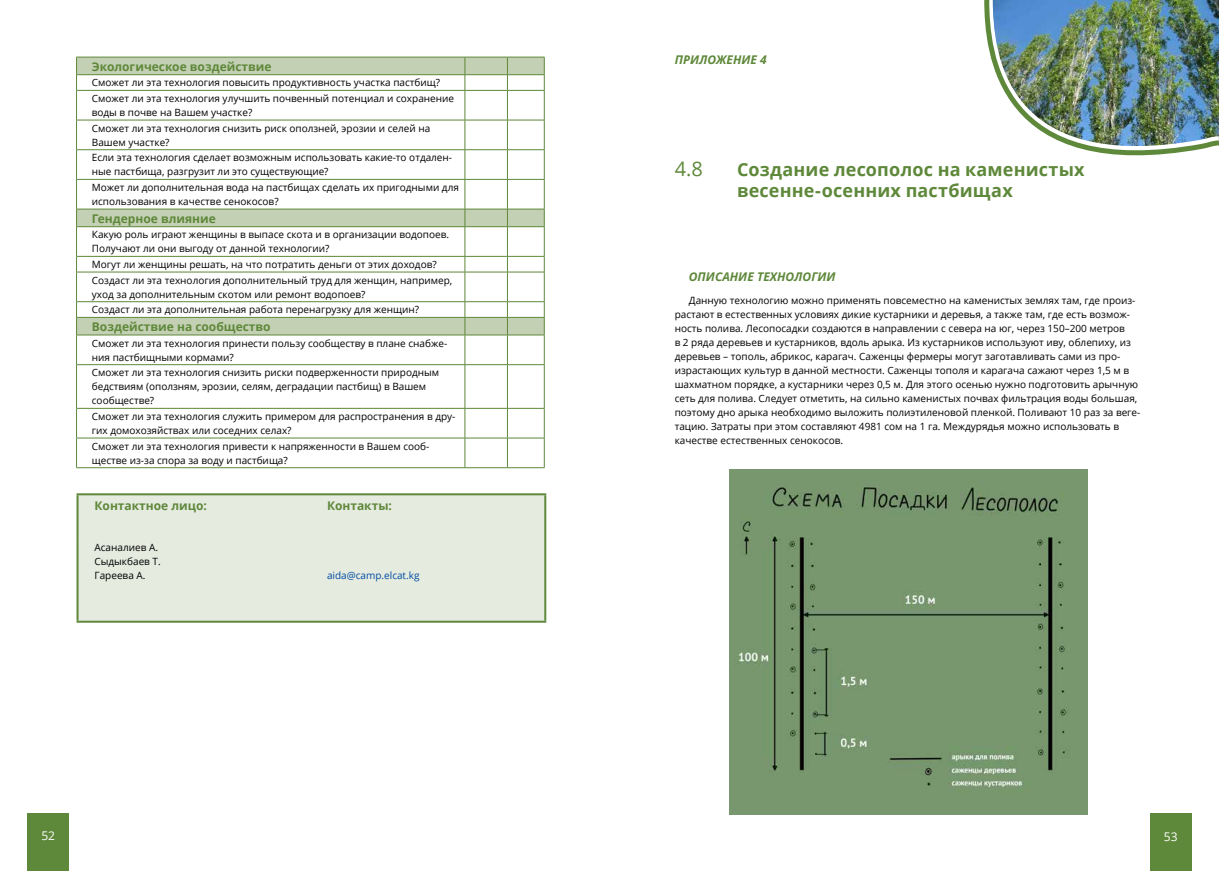
<style>
.page{position:relative;width:1219px;height:871px;background:#fff}
.page>*{position:absolute;margin:0;border:0;box-sizing:border-box;transform-origin:0 0}
.t1{font:20px "Open Sans";color:#5e883a}
.t2{font:700 18px/21px "Open Sans";letter-spacing:.01em;color:#5e883a}
.t3{font:700 12px "Open Sans";color:#5e883a}
.t4{font:italic 700 12px "Open Sans";color:#5e883a}
.t5{font:12px "Open Sans";color:#fff}
.t6{font:10px/14px "Open Sans";color:#000}
.t7{font:10px "Open Sans";color:#014da2}
</style>
<div class="page">
<div style="left:27px;top:813px;width:42px;height:57px;background:#5e883a"></div>
<div style="left:1150px;top:813px;width:42px;height:57px;background:#5e883a"></div>
<img style="left:984px;top:0;width:235px;height:156px">
<svg style="left:77px;top:58px;width:467px;height:276px"></svg>
<hr style="left:76px;top:90px;width:389px;height:1px;background:#5e883a">
<hr style="left:465px;top:90px;width:42px;height:1px;background:#5e883a">
<hr style="left:507px;top:90px;width:38px;height:1px;background:#5e883a">
<hr style="left:76px;top:120px;width:389px;height:1px;background:#5e883a">
<hr style="left:465px;top:120px;width:42px;height:1px;background:#5e883a">
<hr style="left:507px;top:120px;width:38px;height:1px;background:#5e883a">
<hr style="left:76px;top:149px;width:389px;height:1px;background:#5e883a">
<hr style="left:465px;top:149px;width:42px;height:1px;background:#5e883a">
<hr style="left:507px;top:149px;width:38px;height:1px;background:#5e883a">
<hr style="left:76px;top:179px;width:389px;height:1px;background:#5e883a">
<hr style="left:465px;top:179px;width:42px;height:1px;background:#5e883a">
<hr style="left:507px;top:179px;width:38px;height:1px;background:#5e883a">
<hr style="left:76px;top:256px;width:389px;height:1px;background:#5e883a">
<hr style="left:465px;top:256px;width:42px;height:1px;background:#5e883a">
<hr style="left:507px;top:256px;width:38px;height:1px;background:#5e883a">
<hr style="left:76px;top:272px;width:389px;height:1px;background:#5e883a">
<hr style="left:465px;top:272px;width:42px;height:1px;background:#5e883a">
<hr style="left:507px;top:272px;width:38px;height:1px;background:#5e883a">
<hr style="left:76px;top:301px;width:389px;height:1px;background:#5e883a">
<hr style="left:465px;top:301px;width:42px;height:1px;background:#5e883a">
<hr style="left:507px;top:301px;width:38px;height:1px;background:#5e883a">
<hr style="left:76px;top:364px;width:389px;height:1px;background:#5e883a">
<hr style="left:76px;top:365px;width:1px;height:43px;background:#5e883a">
<hr style="left:465px;top:364px;width:42px;height:1px;background:#5e883a">
<hr style="left:465px;top:365px;width:1px;height:43px;background:#5e883a">
<hr style="left:507px;top:364px;width:38px;height:1px;background:#5e883a">
<hr style="left:507px;top:365px;width:1px;height:43px;background:#5e883a">
<hr style="left:544px;top:365px;width:1px;height:43px;background:#5e883a">
<hr style="left:76px;top:408px;width:389px;height:1px;background:#5e883a">
<hr style="left:465px;top:408px;width:42px;height:1px;background:#5e883a">
<hr style="left:507px;top:408px;width:38px;height:1px;background:#5e883a">
<hr style="left:76px;top:437px;width:389px;height:1px;background:#5e883a">
<svg style="left:76px;top:408px;width:1px;height:59px"></svg>
<hr style="left:76px;top:467px;width:389px;height:1px;background:#5e883a">
<hr style="left:465px;top:437px;width:42px;height:1px;background:#5e883a">
<svg style="left:465px;top:408px;width:1px;height:59px"></svg>
<hr style="left:465px;top:467px;width:42px;height:1px;background:#5e883a">
<hr style="left:507px;top:437px;width:38px;height:1px;background:#5e883a">
<svg style="left:507px;top:408px;width:1px;height:59px"></svg>
<svg style="left:544px;top:408px;width:1px;height:59px"></svg>
<hr style="left:507px;top:467px;width:38px;height:1px;background:#5e883a">
<hr style="left:76px;top:57px;width:389px;height:1px;background:#5e883a">
<hr style="left:465px;top:57px;width:42px;height:1px;background:#5e883a">
<hr style="left:507px;top:57px;width:38px;height:1px;background:#5e883a">
<hr style="left:76px;top:74px;width:389px;height:1px;background:#5e883a">
<hr style="left:465px;top:74px;width:42px;height:1px;background:#5e883a">
<hr style="left:507px;top:74px;width:38px;height:1px;background:#5e883a">
<hr style="left:76px;top:209px;width:389px;height:1px;background:#5e883a">
<hr style="left:465px;top:209px;width:42px;height:1px;background:#5e883a">
<hr style="left:507px;top:209px;width:38px;height:1px;background:#5e883a">
<hr style="left:76px;top:226px;width:389px;height:1px;background:#5e883a">
<hr style="left:465px;top:226px;width:42px;height:1px;background:#5e883a">
<hr style="left:507px;top:226px;width:38px;height:1px;background:#5e883a">
<svg style="left:76px;top:57px;width:1px;height:307px"></svg>
<hr style="left:76px;top:317px;width:389px;height:1px;background:#5e883a">
<hr style="left:465px;top:317px;width:42px;height:1px;background:#5e883a">
<hr style="left:507px;top:317px;width:38px;height:1px;background:#5e883a">
<svg style="left:465px;top:57px;width:1px;height:307px"></svg>
<svg style="left:507px;top:57px;width:1px;height:307px"></svg>
<svg style="left:544px;top:57px;width:1px;height:307px"></svg>
<hr style="left:76px;top:334px;width:389px;height:1px;background:#5e883a">
<hr style="left:465px;top:334px;width:42px;height:1px;background:#5e883a">
<hr style="left:507px;top:334px;width:38px;height:1px;background:#5e883a">
<div style="left:79px;top:495px;width:465px;height:125px;background:#e6ebe0"></div>
<hr style="left:77px;top:493px;width:233px;height:2px;background:#5e883a">
<hr style="left:77px;top:495px;width:2px;height:43px;background:#5e883a">
<hr style="left:310px;top:493px;width:236px;height:2px;background:#5e883a">
<hr style="left:544px;top:495px;width:2px;height:43px;background:#5e883a">
<hr style="left:77px;top:538px;width:2px;height:82px;background:#5e883a">
<hr style="left:544px;top:538px;width:2px;height:82px;background:#5e883a">
<hr style="left:77px;top:620px;width:233px;height:2px;background:#5e883a">
<hr style="left:310px;top:620px;width:236px;height:2px;background:#5e883a">
<img style="left:730px;top:469px;width:357px;height:345px">
<p class="t3" style="left:92px;top:58px;width:181px">Экологическое воздействие</p>
<p class="t6" style="left:92px;top:75px;width:364px;line-height:15.7px">Сможет ли эта технология повысить продуктивность участка пастбищ?<br>Сможет ли эта технология улучшить почвенный потенциал и сохранение</p>
<p class="t6" style="left:92px;top:104px;width:340px;line-height:15.6px">воды в почве на Вашем участке?<br>Сможет ли эта технология снизить риск оползней, эрозии и селей на</p>
<p class="t6" style="left:92px;top:134px;width:362px;line-height:15.7px">Вашем участке?<br>Если эта технология сделает возможным использовать какие-то отдален-</p>
<p class="t6" style="left:92px;top:164px;width:369px;line-height:15.6px">ные пастбища, разгрузит ли это существующие?<br>Может ли дополнительная вода на пастбищах сделать их пригодными для</p>
<p class="t6" style="left:92px;top:194px;width:188px">использования в качестве сенокосов?</p>
<p class="t3" style="left:92px;top:210px;width:126px">Гендерное влияние</p>
<p class="t6" style="left:92px;top:227px;width:359px">Какую роль играют женщины в выпасе скота и в организации водопоев.<br>Получают ли они выгоду от данной технологии?</p>
<p class="t6" style="left:92px;top:256px;width:362px;line-height:15.6px">Могут ли женщины решать, на что потратить деньги от этих доходов?<br>Создаст ли эта технология дополнительный труд для женщин, например,</p>
<p class="t6" style="left:92px;top:286px;width:329px;line-height:15.7px">уход за дополнительным скотом или ремонт водопоев?<br>Создаст ли эта дополнительная работа перенагрузку для женщин?</p>
<p class="t3" style="left:92px;top:318px;width:180px">Воздействие на сообщество</p>
<p class="t6" style="left:92px;top:335px;width:357px">Сможет ли эта технология принести пользу сообществу в плане снабже&shy;ния пастбищными кормами?</p>
<p class="t6" style="left:92px;top:365px;width:349px">Сможет ли эта технология снизить риски подверженности природным бедствиям (оползням, эрозии, селям, деградации пастбищ) в Вашем сообществе?</p>
<p class="t6" style="left:92px;top:409px;width:365px">Сможет ли эта технология служить примером для распространения в дру&shy;гих домохозяйствах или соседних селах?</p>
<p class="t6" style="left:92px;top:438px;width:339px">Сможет ли эта технология привести к напряженности в Вашем сооб&shy;ществе из-за спора за воду и пастбища?</p>
<p class="t3" style="left:95px;top:496px;width:114px">Контактное лицо:</p>
<p class="t3" style="left:327px;top:496px;width:67px">Контакты:</p>
<p class="t6" style="left:95px;top:540px;width:68px">Асаналиев А.<br>Сыдыкбаев Т.<br>Гареева А.</p>
<p class="t7" style="left:327px;top:568px;width:94px">aida@camp.elcat.kg</p>
<p class="t4" style="left:675px;top:51px;width:94px">Приложение 4</p>
<h1 class="t1" style="left:675px;top:155px;width:30px">4.8</h1>
<h2 class="t2" style="left:737px;top:158px;width:349px">Создание лесополос на каменистых весенне-осенних пастбищах</h2>
<p class="t4" style="left:689px;top:268px;width:148px">Описание технологии</p>
<p class="t6" style="left:675px;top:293px;width:467px;text-indent:14px">Данную технологию можно применять повсеместно на каменистых землях там, где произ&shy;растают в естественных условиях дикие кустарники и деревья, а также там, где есть возмож&shy;ность полива. Лесопосадки создаются в направлении с севера на юг, через 150–200 метров<br>в 2 ряда деревьев и кустарников, вдоль арыка. Из кустарников используют иву, облепиху, из деревьев – тополь, абрикос, карагач. Саженцы фермеры могут заготавливать сами из про&shy;израстающих культур в данной местности. Саженцы тополя и карагача сажают через 1,5 м в шахматном порядке, а кустарники через 0,5 м. Для этого осенью нужно подготовить арычную сеть для полива. Следует отметить, на сильно каменистых почвах фильтрация воды большая, поэтому дно арыка необходимо выложить полиэтиленовой пленкой. Поливают 10 раз за веге&shy;тацию. Затраты при этом составляют 4981 сом на 1 га. Междурядья можно использовать в качестве естественных сенокосов.</p>
<p class="t5" style="left:41px;top:826px;width:15px">52</p>
<p class="t5" style="left:1164px;top:828px;width:15px">53</p>
</div>
